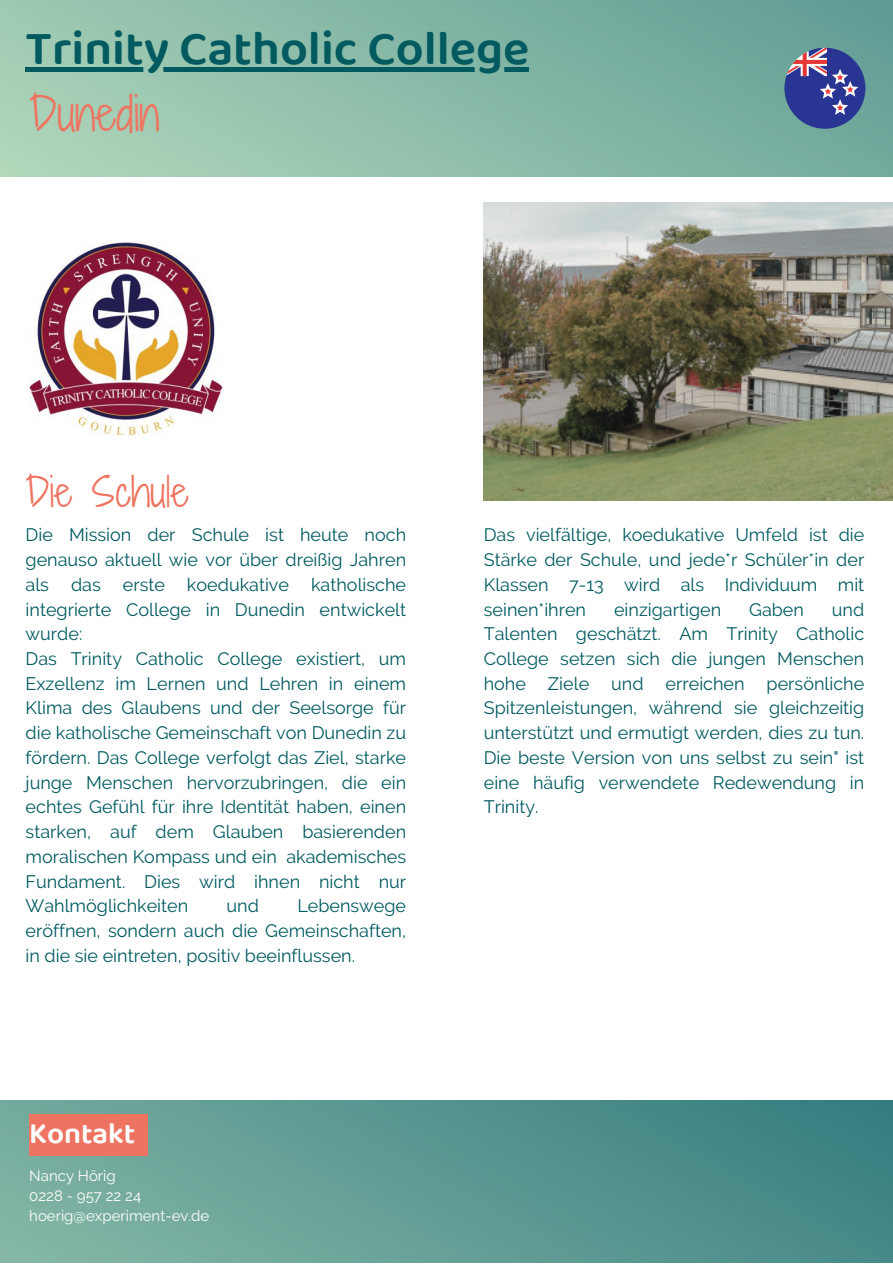
<style>
.page{position:relative;width:893px;height:1264px;background:#fff}
.page>*{position:absolute;margin:0;border:0;box-sizing:border-box;transform-origin:0 0}
.t1{font:600 49.05px "Baloo Tamma 2";color:#005a5f}
.t2{font:45px "Shadows Into Light Two";color:#ee7461}
.t3{font:39px "Shadows Into Light Two";color:#ee7461}
.t4{font:600 30px "Baloo Tamma 2";color:#fff}
.t5{font:18px/24.8px "Raleway";color:#005a5f;text-align:justify}
.t6{font:15px "Raleway";color:#fff}
</style>
<div class="page">
<div style="left:0;top:0;width:892px;height:177px;background:linear-gradient(to right,#a8d1b7,#69a298)"></div>
<svg style="left:784px;top:48px;width:81px;height:81px;background:#56619a"></svg>
<div style="left:0;top:1099px;width:892px;height:163px;background:linear-gradient(to right,#7fb1a2,#3c8284)"></div>
<div style="left:29px;top:1113px;width:119px;height:42px;background:#ee7461"></div>
<img style="left:29px;top:242px;width:194px;height:193px">
<img style="left:483px;top:202px;width:409px;height:298px">
<hr style="left:26px;top:67px;width:503px;height:4px;background:#005a5f">
<p class="t1" style="left:26px;top:18px;width:505px">Trinity Catholic College</p>
<p class="t2" style="left:29px;top:81px;width:132px">Dunedin</p>
<p class="t3" style="left:26px;top:463px;width:164px">Die Schule</p>
<p class="t5" style="left:26px;top:522px;width:382px">Die Mission der Schule ist heute noch genauso aktuell wie vor über dreißig Jahren als das erste koedukative katholische integrierte College in Dunedin entwickelt wurde:</p>
<p class="t5" style="left:26px;top:646px;width:382px">Das Trinity Catholic College existiert, um Exzellenz im Lernen und Lehren in einem Klima des Glaubens und der Seelsorge für die katholische Gemeinschaft von Dunedin zu fördern. Das College verfolgt das Ziel, starke junge Menschen hervorzubringen, die ein echtes Gefühl für ihre Identität haben, einen starken, auf dem Glauben basierenden moralischen Kompass und ein akademisches Fundament. Dies wird ihnen nicht nur Wahlmöglichkeiten</p>
<p class="t5" style="left:26px;top:893px;width:382px;text-indent:272px">Lebenswege eröffnen, sondern auch die Gemeinschaften, in die sie eintreten, positiv beeinflussen.</p>
<p class="t5" style="left:226px;top:893px;width:34px">und</p>
<p class="t4" style="left:29px;top:1114px;width:108px">Kontakt</p>
<p class="t6" style="left:29px;top:1166px;width:88px">Nancy Hörig</p>
<p class="t6" style="left:29px;top:1186px;width:113px">0228 - 957 22 24</p>
<p class="t6" style="left:29px;top:1207px;width:182px">hoerig@experiment-ev.de</p>
<p class="t5" style="left:483px;top:522px;width:382px">Das vielfältige, koedukative Umfeld ist die Stärke der Schule, und jede*r Schüler*in der Klassen 7-13 wird als Individuum mit seinen*ihren</p>
<p class="t5" style="left:483px;top:596px;width:382px;text-indent:348px">und Talenten geschätzt. Am Trinity Catholic College setzen sich die jungen Menschen hohe Ziele und erreichen persönliche Spitzenleistungen, während sie gleichzeitig unterstützt und ermutigt werden, dies zu tun.<br>Die beste Version von uns selbst zu sein" ist eine häufig verwendete Redewendung in Trinity.</p>
<p class="t5" style="left:614px;top:596px;width:109px">einzigartigen</p>
<p class="t5" style="left:749px;top:596px;width:56px">Gaben</p>
</div>
